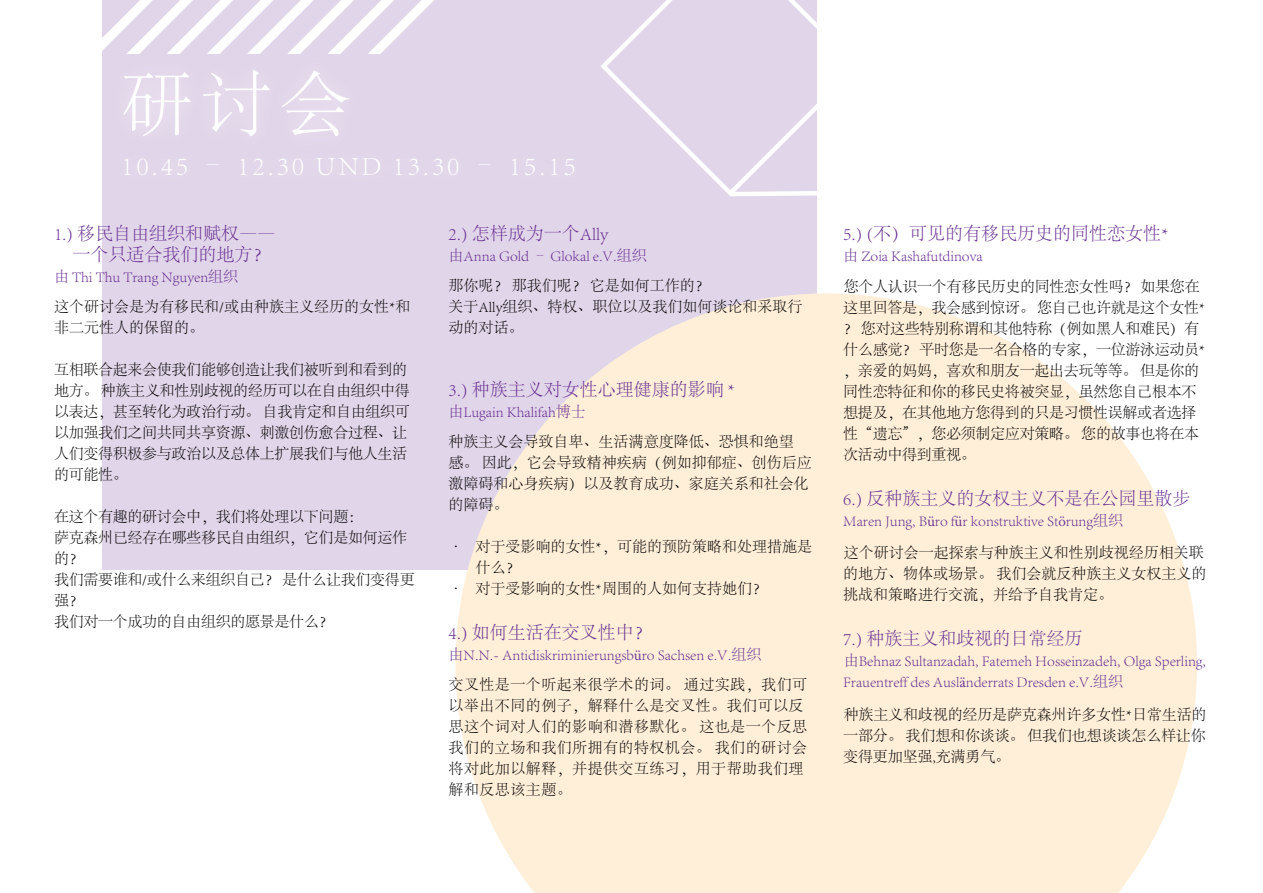
<style>
.page{position:relative;width:1263px;height:893px;background:#fff}
.page>*{position:absolute;margin:0;border:0;box-sizing:border-box;transform-origin:0 0}
.t1{font:300 72px "Adobe Song Std";color:#fff}
.t2{font:300 27px "Adobe Song Std";letter-spacing:.1em;color:#fff}
.t3{font:300 18px "Adobe Song Std";color:#662d91}
.t4{font:300 15px/21px "Adobe Song Std";letter-spacing:-.01em;color:#000}
.t5{font:300 15px/21px "Adobe Song Std";color:#662d91}
.t6{font:300 15px/21px "Adobe Song Std";letter-spacing:.03em;color:#000}
.s1{font-family:"Adobe Caslon Pro";font-weight:400}
</style>
<div class="page">
<div style="left:102px;top:0;width:714px;height:570px;background:#e1d5e9"></div>
<svg style="left:102px;top:0;width:332px;height:54px"></svg>
<svg style="left:600px;top:0;width:217px;height:196px"></svg>
<svg style="left:455px;top:293px;width:742px;height:600px;fill:#ffefd8"></svg>
<p class="t1" style="left:121px;top:65px;width:232px">研讨会</p>
<p class="t2" style="left:121px;top:151px;width:456px">10.45 – 12.30 UND 13.30 – 15.15</p>
<p class="t3" style="left:54px;top:224px;width:223px">1.) 移民自由组织和赋权——</p>
<p class="t3" style="left:73px;top:245px;width:199px">一个只适合我们的地方？</p>
<p class="t5" style="left:54px;top:267px;width:186px">由 Thi Thu Trang Nguyen组织</p>
<p class="t4" style="left:54px;top:297px;width:358px">这个研讨会是为有移民和/或由种族主义经历的女性*和非二元性人的保留的。</p>
<p class="t4" style="left:54px;top:360px;width:357px">互相联合起来会使我们能够创造让我们被听到和看到的地方。 种族主义和性别歧视的经历可以在自由组织中得以表达，甚至转化为政治行动。 自我肯定和自由组织可以加强我们之间共同共享资源、刺激创伤愈合过程、让人们变得积极参与政治以及总体上扩展我们与他人生活的可能性。</p>
<p class="t4" style="left:54px;top:507px;width:310px">在这个有趣的研讨会中，我们将处理以下问题：</p>
<p class="t4" style="left:54px;top:528px;width:355px">萨克森州已经存在哪些移民自由组织，它们是如何运作的？</p>
<p class="t4" style="left:54px;top:570px;width:362px">我们需要谁和/或什么来组织自己？ 是什么让我们变得更强？</p>
<p class="t4" style="left:54px;top:612px;width:281px">我们对一个成功的自由组织的愿景是什么？</p>
<p class="t3" style="left:449px;top:224px;width:161px">2.) 怎样成为一个Ally</p>
<p class="t5" style="left:449px;top:246px;width:200px">由Anna Gold – Glokal e.V.组织</p>
<p class="t4" style="left:449px;top:276px;width:263px">那你呢？ 那我们呢？ 它是如何工作的？</p>
<p class="t4" style="left:449px;top:297px;width:355px">关于Ally组织、特权、职位以及我们如何谈论和采取行动的对话。</p>
<p class="t3" style="left:449px;top:380px;width:288px">3.) 种族主义对女性心理健康的影响 *</p>
<p class="t5" style="left:449px;top:402px;width:139px">由Lugain Khalifah博士</p>
<p class="t4" style="left:449px;top:432px;width:365px">种族主义会导致自卑、生活满意度降低、恐惧和绝望感。 因此，它会导致精神疾病（例如抑郁症、创伤后应激障碍和心身疾病）以及教育成功、家庭关系和社会化的障碍。</p>
<p class="t4" style="left:476px;top:537px;width:338px;text-indent:-27px">• 对于受影响的女性*，可能的预防策略和处理措施是什么？</p>
<p class="t4" style="left:449px;top:579px;width:320px">• 对于受影响的女性*周围的人如何支持她们？</p>
<p class="t3" style="left:449px;top:623px;width:205px">4.) 如何生活在交叉性中？</p>
<p class="t5" style="left:449px;top:645px;width:314px">由N.N.- Antidiskriminierungsb<span class="s1">ü</span>ro Sachsen e.V.组织</p>
<p class="t6" style="left:449px;top:675px;width:360px">交叉性是一个听起来很学术的词。 通过实践，我们可以举出不同的例子，解释什么是交叉性。我们可以反思这个词对人们的影响和潜移默化。 这也是一个反思我们的立场和我们所拥有的特权机会。 我们的研讨会将对此加以解释，并提供交互练习，用于帮助我们理解和反思该主题。</p>
<p class="t3" style="left:843px;top:224px;width:327px">5.) (不）可见的有移民历史的同性恋女性*</p>
<p class="t5" style="left:843px;top:246px;width:141px">由 Zoia Kashafutdinova</p>
<p class="t4" style="left:843px;top:277px;width:363px">您个人认识一个有移民历史的同性恋女性吗？ 如果您在这里回答是，我会感到惊讶。 您自己也许就是这个女性*？ 您对这些特别称谓和其他特称（例如黑人和难民）有什么感觉？ 平时您是一名合格的专家，一位游泳运动员*，亲爱的妈妈，喜欢和朋友一起出去玩等等。 但是你的同性恋特征和你的移民史将被突显，虽然您自己根本不想提及，在其他地方您得到的只是习惯性误解或者选择性“遗忘”，您必须制定应对策略。 您的故事也将在本次活动中得到重视。</p>
<p class="t3" style="left:843px;top:489px;width:349px">6.) 反种族主义的女权主义不是在公园里散步</p>
<p class="t5" style="left:843px;top:511px;width:281px">Maren Jung, B<span class="s1">ü</span>ro f<span class="s1">ü</span>r konstruktive St<span class="s1">ö</span>rung组织</p>
<p class="t4" style="left:843px;top:543px;width:365px">这个研讨会一起探索与种族主义和性别歧视经历相关联的地方、物体或场景。 我们会就反种族主义女权主义的挑战和策略进行交流，并给予自我肯定。</p>
<p class="t3" style="left:843px;top:629px;width:241px">7.) 种族主义和歧视的日常经历</p>
<p class="t5" style="left:843px;top:651px;width:364px">由Behnaz Sultanzadah, Fatemeh Hosseinzadeh, Olga Sperling,<br>Frauentreff des Ausl<span class="s1">ä</span>nderrats Dresden e.V.组织</p>
<p class="t4" style="left:843px;top:705px;width:365px;text-align:justify">种族主义和歧视的经历是萨克森州许多女性*日常生活的一部分。 我们想和你谈谈。 但我们也想谈谈怎么样让你变得更加坚强,充满勇气。</p>
</div>
